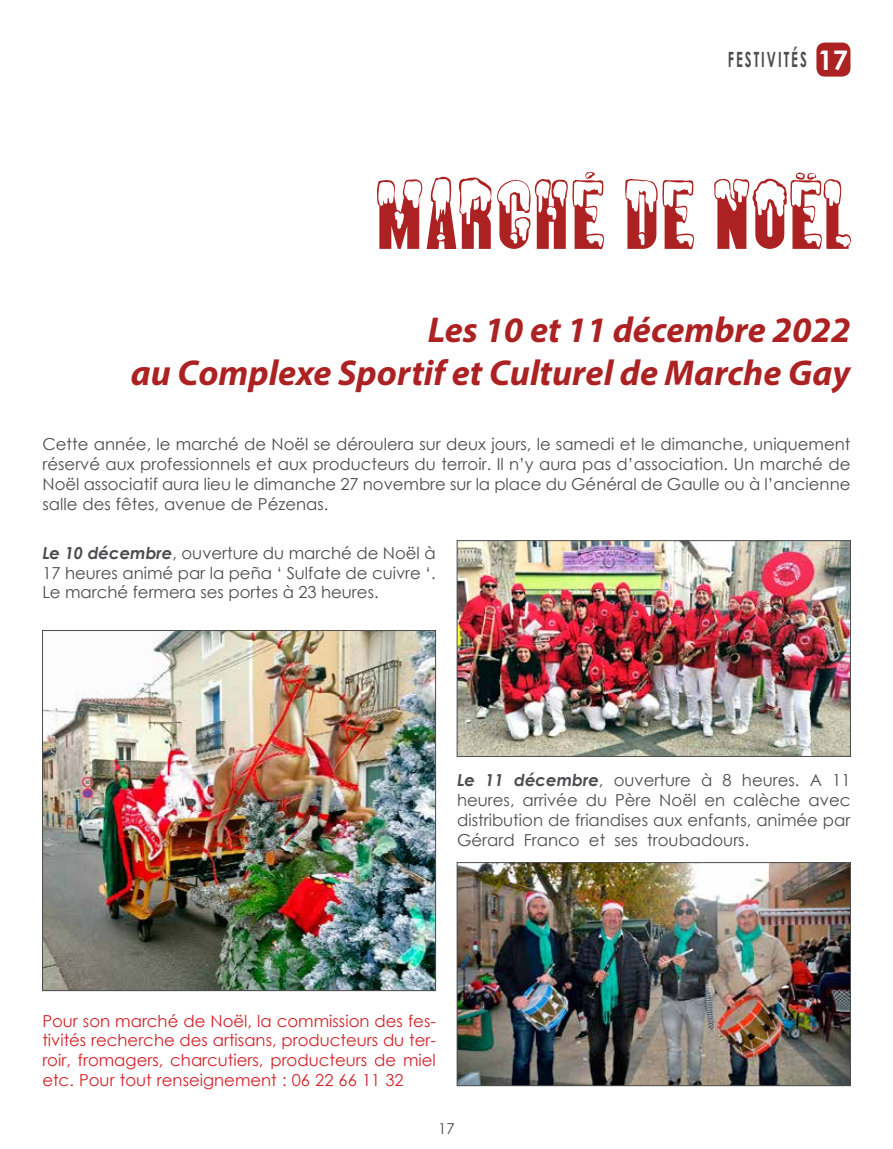
<style>
.page{position:relative;width:893px;height:1149px;background:#fff}
.page>*{position:absolute;margin:0;border:0;box-sizing:border-box;transform-origin:0 0}
.t1{font:90px "Almonte Snow";color:#ac2223}
.t2{font:italic 700 36px/43.2px "Myriad Pro";color:#ac2223;text-align:right}
.t3{font:700 27px "Century Gothic";color:#fff}
.t4{font:700 21px "Century Gothic";color:#4d4d4f;scale:.63 1}
.t5{font:16.5px/19.8px "Century Gothic";color:#4d4d4f;text-align:justify}
.t6{font:16.5px/19.8px "Century Gothic";color:#d2232a;text-align:justify}
.t7{font:15px "Century Gothic";color:#4d4d4f}
.s1{font-weight:700;font-style:italic}
</style>
<div class="page">
<div style="left:816px;top:43px;width:34px;height:34px;background:#ac2223;border-radius:9px"></div>
<img style="left:459px;top:542px;width:390px;height:212px">
<div style="left:457px;top:540px;width:394px;height:216px;border:1px solid #4d4d4f"></div>
<img style="left:44px;top:632px;width:390px;height:356px">
<div style="left:42px;top:630px;width:394px;height:360px;border:1px solid #4d4d4f"></div>
<img style="left:459px;top:864px;width:390px;height:219px">
<div style="left:457px;top:862px;width:394px;height:223px;border:1px solid #4d4d4f"></div>
<p class="t4" style="left:728px;top:44px;width:14px">FESTIVITÉS</p>
<h3 class="t3" style="left:818px;top:39px;width:32px">17</h3>
<h1 class="t1" style="left:375px;top:168px;width:476px">MARCHÉ DE NOËL</h1>
<h2 class="t2" style="left:131px;top:306px;width:721px">Les 10 et 11 décembre 2022<br>au Complexe Sportif et Culturel de Marche Gay</h2>
<p class="t5" style="left:43px;top:434px;width:809px">Cette année, le marché de Noël se déroulera sur deux jours, le samedi et le dimanche, uniquement réservé aux professionnels et aux producteurs du terroir. Il n’y aura pas d’association. Un marché de Noël associatif aura lieu le dimanche 27 novembre sur la place du Général de Gaulle ou à l’ancienne salle des fêtes, avenue de Pézenas.</p>
<p class="t5" style="left:42px;top:542px;width:395px"><span class="s1">Le 10 décembre</span>, ouverture du marché de Noël à 17 heures animé par la peña ‘ Sulfate de cuivre ‘.<br>Le marché fermera ses portes à 23 heures.</p>
<p class="t5" style="left:457px;top:770px;width:395px"><span class="s1">Le 11 décembre</span>, ouverture à 8 heures. A 11 heures, arrivée du Père Noël en calèche avec distribution de friandises aux enfants, animée par Gérard Franco et ses troubadours.</p>
<p class="t6" style="left:42px;top:1010px;width:395px">Pour son marché de Noël, la commission des fes&shy;tivités recherche des artisans, producteurs du ter&shy;roir, fromagers, charcutiers, producteurs de miel etc. Pour tout renseignement : 06 22 66 11 32</p>
<p class="t7" style="left:438px;top:1117px;width:18px">17</p>
</div>
